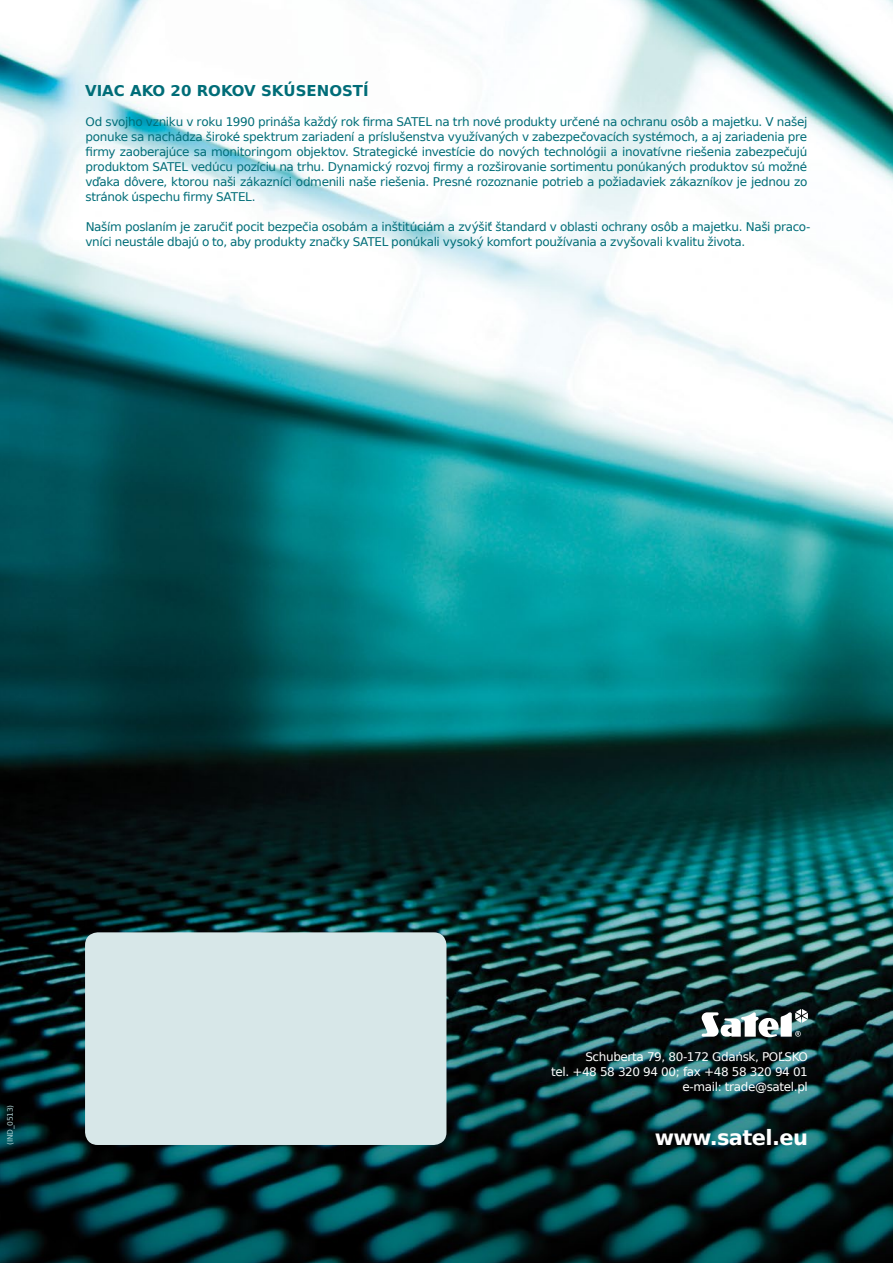
<style>
.page{position:relative;width:893px;height:1263px;background:#fff}
.page>*{position:absolute;margin:0;border:0;box-sizing:border-box;transform-origin:0 0}
.t1{font:700 21px "Prima Sans EU";letter-spacing:-.03em;color:#fff}
.t2{font:700 15px "Prima Sans EU";color:#006d78}
.t3{font:12px/15px "Prima Sans EU";letter-spacing:-.025em;color:#006d78;text-align:justify}
.t4{font:12px "Prima Sans EU";letter-spacing:-.03em;color:#fff}
.t5{font:7.5px "Prima Sans EU";letter-spacing:-.025em;color:#aecfd2}
</style>
<div class="page">
<img style="left:0;top:0;width:893px;height:1263px">
<div style="left:85px;top:932px;width:361px;height:213px;background:#d7e7e8;border-radius:13px"></div>
<svg style="left:702px;top:1009px;width:106px;height:29px"></svg>
<p class="t2" style="left:85px;top:81px;width:285px">VIAC AKO 20 ROKOV SKÚSENOSTÍ</p>
<p class="t3" style="left:85px;top:114px;width:724px">Od svojho vzniku v roku 1990 prináša každý rok firma SATEL na trh nové produkty určené na ochranu osôb a majetku. V našej ponuke sa nachádza široké spektrum zariadení a príslušenstva využívaných v zabezpečovacích systémoch, a aj zariadenia pre firmy zaoberajúce sa monitoringom objektov. Strategické investície do nových technológii a inovatívne riešenia zabezpečujú produktom SATEL vedúcu pozíciu na trhu. Dynamický rozvoj firmy a rozširovanie sortimentu ponúkaných produktov sú možné vďaka dôvere, ktorou naši zákazníci odmenili naše riešenia. Presné rozoznanie potrieb a požiadaviek zákazníkov je jednou zo stránok úspechu firmy SATEL.</p>
<p class="t3" style="left:85px;top:219px;width:727px">Naším poslaním je zaručiť pocit bezpečia osobám a inštitúciám a zvýšiť štandard v oblasti ochrany osôb a majetku. Naši praco&shy;vníci neustále dbajú o to, aby produkty značky SATEL ponúkali vysoký komfort používania a zvyšovali kvalitu života.</p>
<p class="t5" style="left:5px;top:1145px;width:41px;rotate:-90deg">(IND_0513)</p>
<p class="t4" style="left:585px;top:1048px;width:224px">Schuberta 79, 80-172 Gdańsk, POĽSKO</p>
<p class="t4" style="left:551px;top:1063px;width:258px">tel. +48 58 320 94 00; fax +48 58 320 94 01</p>
<p class="t4" style="left:682px;top:1078px;width:127px">e-mail: trade@satel.pl</p>
<p class="t1" style="left:655px;top:1123px;width:155px">www.satel.eu</p>
</div>
